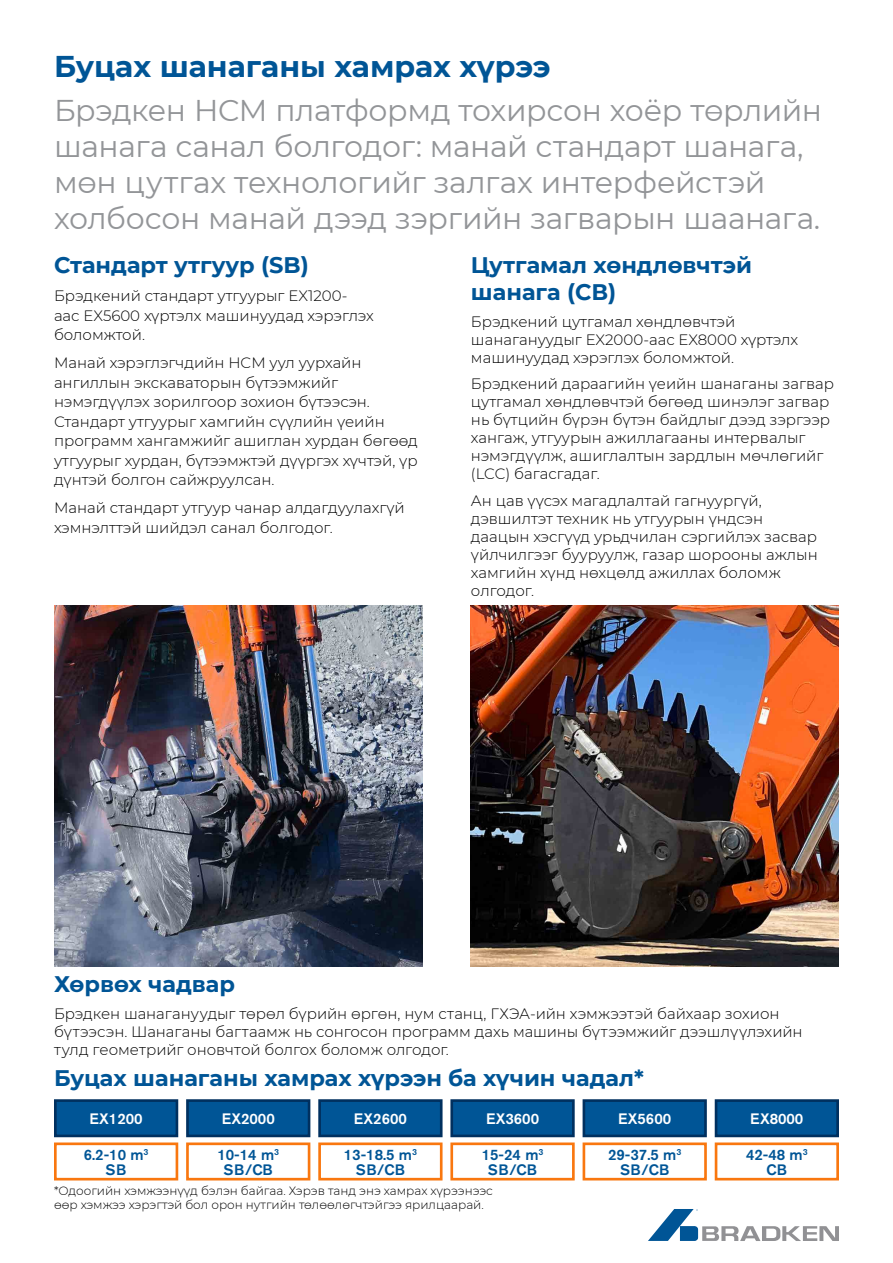
<style>
.page{position:relative;width:893px;height:1263px;background:#fff}
.page>*{position:absolute;margin:0;border:0;box-sizing:border-box;transform-origin:0 0}
.t1{font:30px/36px "Montserrat";letter-spacing:-.01em;color:#939598}
.t2{font:700 30px "Montserrat";color:#005596}
.t3{font:700 22.5px/27px "Montserrat";color:#005596}
.t4{font:300 15px/18px "Montserrat";color:#000}
.t5{font:500 15px/15px "Akzidenz Grotesk BE";color:#005596;text-align:center}
.t6{font:500 15px "Akzidenz Grotesk BE";color:#fff}
.t7{font:300 12px/14.4px "Montserrat";color:#000}
</style>
<div class="page">
<svg style="left:648px;top:1209px;width:191px;height:32px"></svg>
<div style="left:54px;top:1099px;width:124px;height:38px;background:#005596;border:3px solid #00305f"></div>
<div style="left:54px;top:1142px;width:124px;height:38px;border:3px solid #f9770f"></div>
<div style="left:186px;top:1099px;width:124px;height:38px;background:#005596;border:3px solid #00305f"></div>
<div style="left:186px;top:1142px;width:124px;height:38px;border:3px solid #f9770f"></div>
<div style="left:318px;top:1099px;width:125px;height:38px;background:#005596;border:3px solid #00305f"></div>
<div style="left:318px;top:1142px;width:125px;height:38px;border:3px solid #f9770f"></div>
<div style="left:450px;top:1099px;width:125px;height:38px;background:#005596;border:3px solid #00305f"></div>
<div style="left:450px;top:1142px;width:125px;height:38px;border:3px solid #f9770f"></div>
<div style="left:715px;top:1099px;width:124px;height:38px;background:#005596;border:3px solid #00305f"></div>
<div style="left:583px;top:1099px;width:124px;height:38px;background:#005596;border:3px solid #00305f"></div>
<div style="left:715px;top:1142px;width:124px;height:38px;border:3px solid #f9770f"></div>
<div style="left:583px;top:1142px;width:124px;height:38px;border:3px solid #f9770f"></div>
<img style="left:471px;top:606px;width:368px;height:360px">
<img style="left:54px;top:606px;width:368px;height:360px">
<h1 class="t2" style="left:54px;top:44px;width:498px">Буцах шанаганы хамрах хүрээ</h1>
<h1 class="t1" style="left:54px;top:91px;width:769px">Брэдкен HCM платформд тохирсон хоёр төрлийн шанага санал болгодог: манай стандарт шанага, мөн цутгах технологийг залгах интерфейстэй холбосон манай дээд зэргийн загварын шаанага.</h1>
<h2 class="t3" style="left:54px;top:250px;width:256px">Стандарт утгуур (SB)</h2>
<p class="t4" style="left:54px;top:286px;width:321px;line-height:19.5px">Брэдкений стандарт утгуурыг EX1200- аас EX5600 хүртэлх машинуудад хэрэглэх боломжтой.</p>
<p class="t4" style="left:54px;top:353px;width:365px;line-height:19.5px">Манай хэрэглэгчдийн HCM уул уурхайн ангиллын экскаваторын бүтээмжийг нэмэгдүүлэх зорилгоор зохион бүтээсэн.<br>Стандарт утгуурыг хамгийн сүүлийн үеийн программ хангамжийг ашиглан хурдан бөгөөд утгуурыг хурдан, бүтээмжтэй дүүргэх хүчтэй, үр дүнтэй болгон сайжруулсан.</p>
<p class="t4" style="left:54px;top:498px;width:352px;line-height:19.5px">Манай стандарт утгуур чанар алдагдуулахгүй хэмнэлттэй шийдэл санал болгодог.</p>
<h2 class="t3" style="left:471px;top:250px;width:283px">Цутгамал хөндлөвчтэй шанага (СВ)</h2>
<p class="t4" style="left:471px;top:312px;width:329px">Брэдкений цутгамал хөндлөвчтэй шанагануудыг EX2000-аас EX8000 хүртэлх машинуудад хэрэглэх боломжтой.</p>
<p class="t4" style="left:471px;top:374px;width:365px">Брэдкений дараагийн үеийн шанаганы загвар цутгамал хөндлөвчтэй бөгөөд шинэлэг загвар нь бүтцийн бүрэн бүтэн байдлыг дээд зэргээр хангаж, утгуурын ажиллагааны интервалыг нэмэгдүүлж, ашиглалтын зардлын мөчлөгийг (LCC) багасгадаг.</p>
<p class="t4" style="left:471px;top:491px;width:348px">Ан цав үүсэх магадлалтай гагнуургүй, дэвшилтэт техник нь утгуурын үндсэн даацын хэсгүүд урьдчилан сэргийлэх засвар үйлчилгээг бууруулж, газар шорооны ажлын хамгийн хүнд нөхцөлд ажиллах боломж олгодог.</p>
<h2 class="t3" style="left:54px;top:970px;width:183px">Хөрвөх чадвар</h2>
<p class="t4" style="left:54px;top:1004px;width:750px">Брэдкен шанагануудыг төрөл бүрийн өргөн, нум станц, ГХЭА-ийн хэмжээтэй байхаар зохион бүтээсэн. Шанаганы багтаамж нь сонгосон программ дахь машины бүтээмжийг дээшлүүлэхийн тулд геометрийг оновчтой болгох боломж олгодог.</p>
<h2 class="t3" style="left:54px;top:1063px;width:591px">Буцах шанаганы хамрах хүрээн ба хүчин чадал*</h2>
<p class="t6" style="left:90px;top:1109px;width:55px">EX1200</p>
<p class="t5" style="left:84px;top:1146px;width:66px">6.2-10 m<sup>3<br></sup>SB</p>
<p class="t6" style="left:222px;top:1109px;width:55px">EX2000</p>
<p class="t5" style="left:217px;top:1146px;width:63px">10-14 m<sup>3<br></sup>SB/CB</p>
<p class="t6" style="left:354px;top:1109px;width:55px">EX2600</p>
<p class="t5" style="left:344px;top:1146px;width:75px">13-18.5 m<sup>3<br></sup>SB/CB</p>
<p class="t6" style="left:486px;top:1109px;width:55px">EX3600</p>
<p class="t5" style="left:482px;top:1146px;width:63px">15-24 m<sup>3<br></sup>SB/CB</p>
<p class="t7" style="left:54px;top:1183px;width:440px">*Одоогийн хэмжээнүүд бэлэн байгаа. Хэрэв танд энэ хамрах хүрээнээс өөр хэмжээ хэрэгтэй бол орон нутгийн төлөөлөгчтэйгээ ярилцаарай.</p>
<p class="t6" style="left:618px;top:1109px;width:55px">EX5600</p>
<p class="t6" style="left:750px;top:1109px;width:55px">EX8000</p>
<p class="t5" style="left:746px;top:1146px;width:63px">42-48 m<sup>3<br></sup>CB</p>
<p class="t5" style="left:608px;top:1146px;width:75px">29-37.5 m<sup>3<br></sup>SB/CB</p>
</div>
